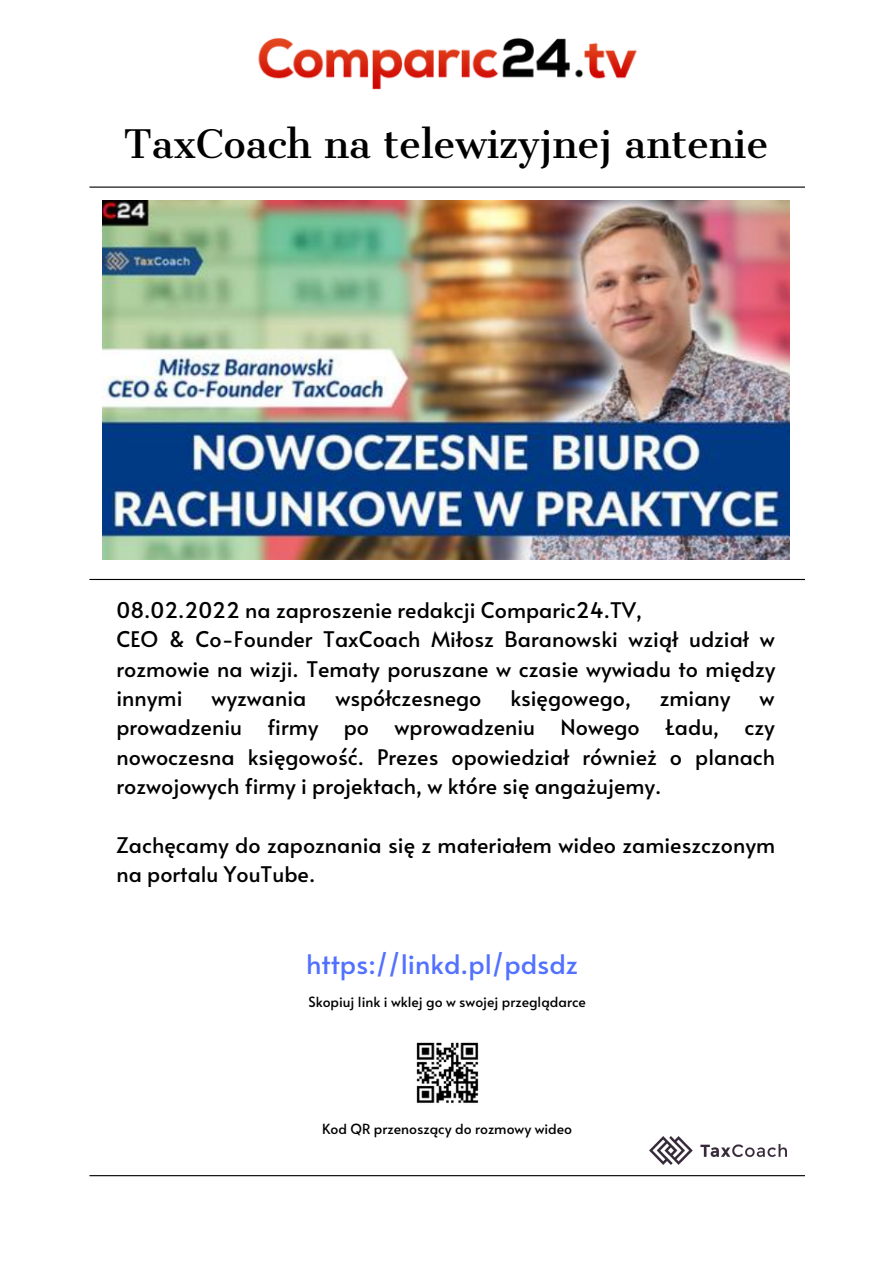
<style>
.page{position:relative;width:894px;height:1264px;background:#fff}
.page>*{position:absolute;margin:0;border:0;box-sizing:border-box;transform-origin:0 0}
.t1{font:37.5px "Cantata One";color:#000}
.t2{font:26.85px "Alata";color:#5271ff}
.t3{font:21.45px/29.2px "Alata";color:#000;text-align:justify}
.t4{font:13.95px "Alata";color:#000}
</style>
<div class="page">
<hr style="left:89px;top:1175px;width:715px;height:1px;background:#000">
<img style="left:649px;top:1136px;width:136px;height:28px">
<img style="left:103px;top:200px;width:686px;height:359px">
<img style="left:416px;top:1042px;width:63px;height:61px">
<img style="left:258px;top:38px;width:379px;height:51px">
<hr style="left:89px;top:579px;width:715px;height:1px;background:#000">
<hr style="left:89px;top:186px;width:715px;height:2px;background:#000">
<p class="t1" style="left:124px;top:121px;width:646px">TaxCoach na telewizyjnej antenie</p>
<p class="t3" style="left:116px;top:594px;width:527px">08.02.2022 na zaproszenie redakcji Comparic24.TV,</p>
<p class="t3" style="left:116px;top:624px;width:660px">CEO &amp; Co-Founder TaxCoach Miłosz Baranowski wziął udział w rozmowie na wizji. Tematy poruszane w czasie wywiadu to między innymi</p>
<p class="t3" style="left:211px;top:682px;width:96px">wyzwania</p>
<p class="t3" style="left:335px;top:682px;width:147px">współczesnego</p>
<p class="t3" style="left:510px;top:682px;width:122px">księgowego,</p>
<p class="t3" style="left:659px;top:682px;width:72px">zmiany</p>
<p class="t3" style="left:116px;top:682px;width:660px;text-indent:643px">w prowadzeniu firmy po wprowadzeniu Nowego Ładu, czy nowoczesna księgowość. Prezes opowiedział również o planach rozwojowych firmy i projektach, w które się angażujemy.</p>
<p class="t3" style="left:116px;top:829px;width:660px">Zachęcamy do zapoznania się z materiałem wideo zamieszczonym na portalu YouTube.</p>
<p class="t2" style="left:306px;top:944px;width:273px">https://linkd.pl/pdsdz</p>
<p class="t4" style="left:308px;top:991px;width:279px">Skopiuj link i wklej go w swojej przeglądarce</p>
<p class="t4" style="left:322px;top:1118px;width:251px">Kod QR przenoszący do rozmowy wideo</p>
</div>
